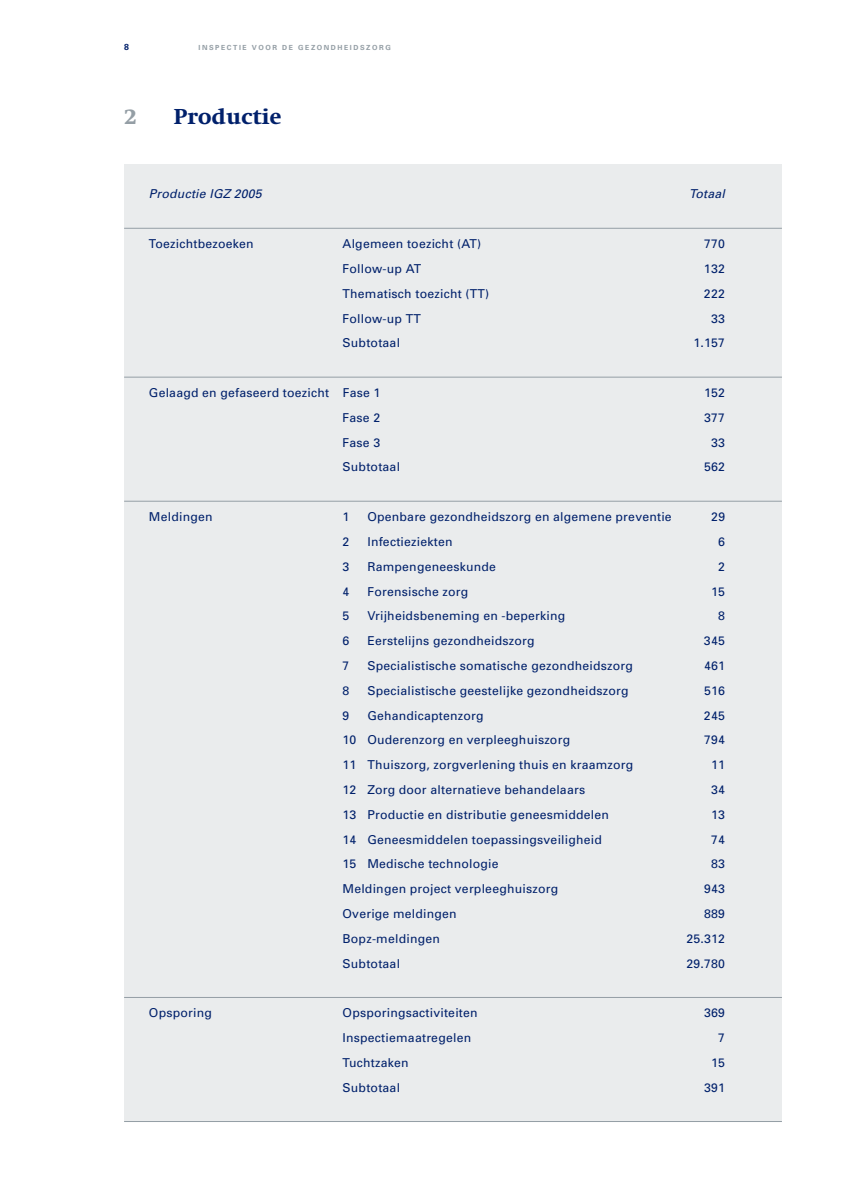
<style>
.page{position:relative;width:844px;height:1191px;background:#fff}
.page>*{position:absolute;margin:0;border:0;box-sizing:border-box;transform-origin:0 0}
.t1{font:800 21px "Swift";letter-spacing:.02em;color:#00206b}
.t2{font:800 21px "Swift";color:#949ea5}
.t3{font:12.25px "Univers";letter-spacing:.015em;color:#00206b}
.t4{font:italic 12.25px "Univers";letter-spacing:.015em;color:#00206b}
.t5{font:700 8.75px "Univers";color:#00206b}
.t6{font:700 7px "Univers";letter-spacing:.22em;color:#949ea5}
</style>
<div class="page">
<div style="left:124px;top:164px;width:657px;height:957px;background:#eaeced"></div>
<hr style="left:124px;top:228px;width:657px;height:1px;background:#949ea5">
<hr style="left:124px;top:377px;width:657px;height:1px;background:#949ea5">
<hr style="left:124px;top:501px;width:657px;height:1px;background:#949ea5">
<hr style="left:124px;top:997px;width:657px;height:1px;background:#949ea5">
<hr style="left:124px;top:1121px;width:657px;height:1px;background:#949ea5">
<p class="t5" style="left:124px;top:43px;width:6px">8</p>
<p class="t6" style="left:198px;top:45px;width:194px">INSPECTIE VOOR DE GEZONDHEIDSZORG</p>
<h1 class="t2" style="left:124px;top:108px;width:14px">2</h1>
<h1 class="t1" style="left:174px;top:108px;width:109px">Productie</h1>
<p class="t4" style="left:149px;top:190px;width:114px">Productie IGZ 2005</p>
<p class="t4" style="left:688px;top:190px;width:37px">Totaal</p>
<p class="t3" style="left:149px;top:239px;width:106px">Toezichtbezoeken</p>
<p class="t3" style="left:342px;top:239px;width:140px">Algemeen toezicht (AT)</p>
<p class="t3" style="left:704px;top:239px;width:22px">770</p>
<p class="t3" style="left:342px;top:264px;width:80px">Follow-up AT</p>
<p class="t3" style="left:703px;top:264px;width:22px">132</p>
<p class="t3" style="left:342px;top:289px;width:148px">Thematisch toezicht (TT)</p>
<p class="t3" style="left:703px;top:289px;width:22px">222</p>
<p class="t3" style="left:342px;top:314px;width:80px">Follow-up TT</p>
<p class="t3" style="left:710px;top:314px;width:15px">33</p>
<p class="t3" style="left:342px;top:338px;width:59px">Subtotaal</p>
<p class="t3" style="left:693px;top:338px;width:33px">1.157</p>
<p class="t3" style="left:149px;top:388px;width:233px">Gelaagd en gefaseerd toezicht Fase 1</p>
<p class="t3" style="left:704px;top:388px;width:22px">152</p>
<p class="t3" style="left:342px;top:413px;width:39px">Fase 2</p>
<p class="t3" style="left:703px;top:413px;width:22px">377</p>
<p class="t3" style="left:342px;top:438px;width:39px">Fase 3</p>
<p class="t3" style="left:710px;top:438px;width:15px">33</p>
<p class="t3" style="left:342px;top:462px;width:59px">Subtotaal</p>
<p class="t3" style="left:703px;top:462px;width:22px">562</p>
<p class="t3" style="left:149px;top:512px;width:65px">Meldingen</p>
<p class="t3" style="left:342px;top:512px;width:8px">1</p>
<p class="t3" style="left:367px;top:512px;width:306px">Openbare gezondheidszorg en algemene preventie</p>
<p class="t3" style="left:711px;top:512px;width:15px">29</p>
<p class="t3" style="left:342px;top:537px;width:8px">2</p>
<p class="t3" style="left:367px;top:537px;width:87px">Infectieziekten</p>
<p class="t3" style="left:718px;top:537px;width:8px">6</p>
<p class="t3" style="left:342px;top:562px;width:8px">3</p>
<p class="t3" style="left:367px;top:562px;width:130px">Rampengeneeskunde</p>
<p class="t3" style="left:718px;top:562px;width:8px">2</p>
<p class="t3" style="left:342px;top:586px;width:8px">4</p>
<p class="t3" style="left:367px;top:586px;width:102px">Forensische zorg</p>
<p class="t3" style="left:710px;top:586px;width:15px">15</p>
<p class="t3" style="left:342px;top:611px;width:8px">5</p>
<p class="t3" style="left:367px;top:611px;width:199px">Vrijheidsbeneming en -beperking</p>
<p class="t3" style="left:718px;top:611px;width:8px">8</p>
<p class="t3" style="left:342px;top:636px;width:8px">6</p>
<p class="t3" style="left:367px;top:636px;width:169px">Eerstelijns gezondheidszorg</p>
<p class="t3" style="left:703px;top:636px;width:22px">345</p>
<p class="t3" style="left:342px;top:661px;width:8px">7</p>
<p class="t3" style="left:367px;top:661px;width:267px">Specialistische somatische gezondheidszorg</p>
<p class="t3" style="left:704px;top:661px;width:22px">461</p>
<p class="t3" style="left:342px;top:686px;width:8px">8</p>
<p class="t3" style="left:367px;top:686px;width:262px">Specialistische geestelijke gezondheidszorg</p>
<p class="t3" style="left:704px;top:686px;width:22px">516</p>
<p class="t3" style="left:342px;top:710px;width:8px">9</p>
<p class="t3" style="left:367px;top:710px;width:118px">Gehandicaptenzorg</p>
<p class="t3" style="left:703px;top:710px;width:22px">245</p>
<p class="t3" style="left:342px;top:735px;width:229px">10 Ouderenzorg en verpleeghuiszorg</p>
<p class="t3" style="left:704px;top:735px;width:22px">794</p>
<p class="t3" style="left:342px;top:760px;width:292px">11 Thuiszorg, zorgverlening thuis en kraamzorg</p>
<p class="t3" style="left:710px;top:760px;width:15px">11</p>
<p class="t3" style="left:342px;top:785px;width:244px">12 Zorg door alternatieve behandelaars</p>
<p class="t3" style="left:711px;top:785px;width:15px">34</p>
<p class="t3" style="left:342px;top:810px;width:268px">13 Productie en distributie geneesmiddelen</p>
<p class="t3" style="left:711px;top:810px;width:15px">13</p>
<p class="t3" style="left:342px;top:834px;width:261px">14 Geneesmiddelen toepassingsveiligheid</p>
<p class="t3" style="left:711px;top:834px;width:15px">74</p>
<p class="t3" style="left:342px;top:859px;width:157px">15 Medische technologie</p>
<p class="t3" style="left:711px;top:859px;width:15px">83</p>
<p class="t3" style="left:342px;top:884px;width:217px">Meldingen project verpleeghuiszorg</p>
<p class="t3" style="left:704px;top:884px;width:22px">943</p>
<p class="t3" style="left:342px;top:909px;width:116px">Overige meldingen</p>
<p class="t3" style="left:704px;top:909px;width:22px">889</p>
<p class="t3" style="left:342px;top:934px;width:99px">Bopz-meldingen</p>
<p class="t3" style="left:686px;top:934px;width:40px">25.312</p>
<p class="t3" style="left:342px;top:958px;width:59px">Subtotaal</p>
<p class="t3" style="left:686px;top:958px;width:40px">29.780</p>
<p class="t3" style="left:149px;top:1008px;width:64px">Opsporing</p>
<p class="t3" style="left:342px;top:1008px;width:137px">Opsporingsactiviteiten</p>
<p class="t3" style="left:704px;top:1008px;width:22px">369</p>
<p class="t3" style="left:342px;top:1033px;width:130px">Inspectiemaatregelen</p>
<p class="t3" style="left:718px;top:1033px;width:8px">7</p>
<p class="t3" style="left:342px;top:1058px;width:68px">Tuchtzaken</p>
<p class="t3" style="left:710px;top:1058px;width:15px">15</p>
<p class="t3" style="left:342px;top:1082px;width:59px">Subtotaal</p>
<p class="t3" style="left:703px;top:1082px;width:22px">391</p>
</div>
